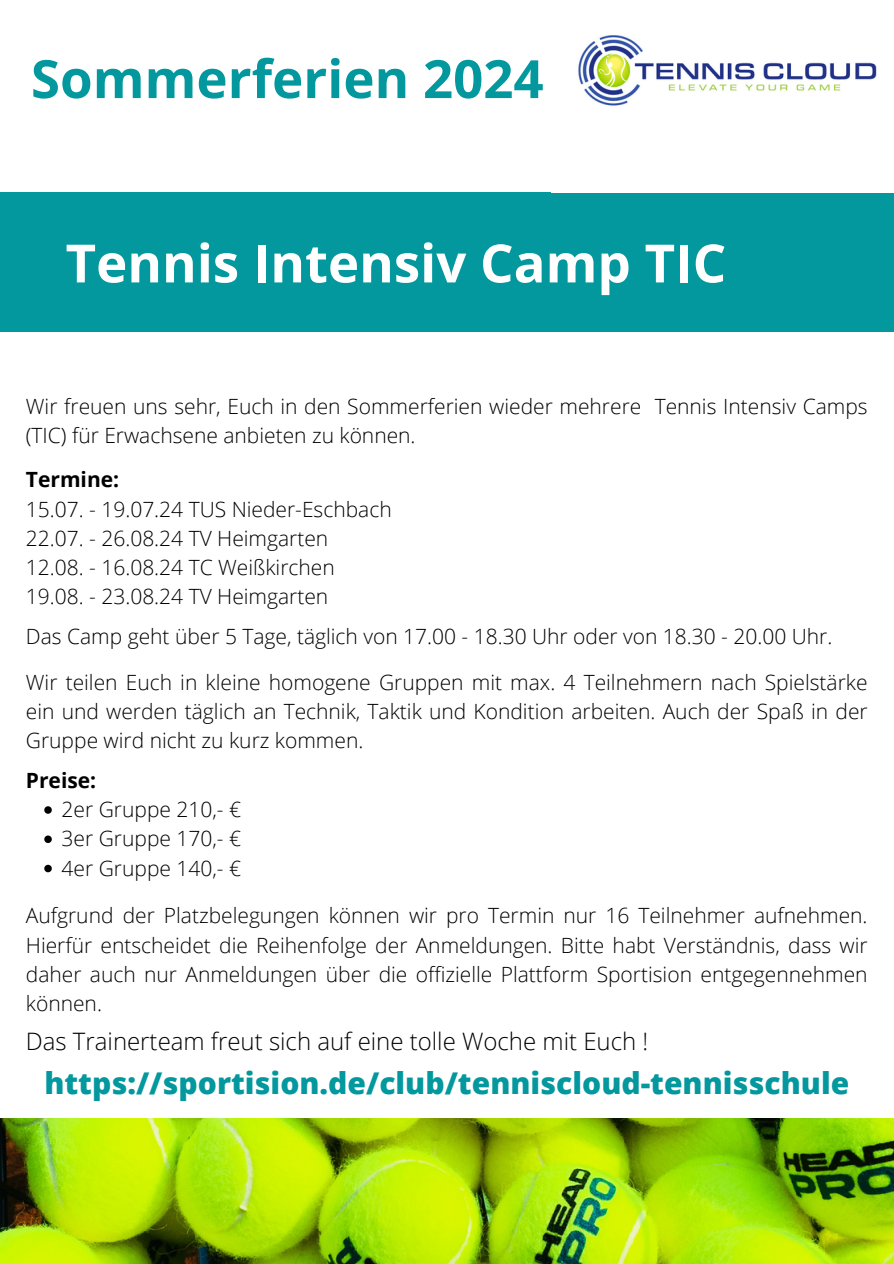
<style>
.page{position:relative;width:894px;height:1264px;background:#fff}
.page>*{position:absolute;margin:0;border:0;box-sizing:border-box;transform-origin:0 0}
.t1{font:700 52.8px "Open Sans";color:#fff}
.t2{font:700 52.8px "Open Sans";color:#03989e}
.t3{font:800 30px "Open Sans";color:#03989e}
.t4{font:300 24px "Open Sans";color:#000}
.t5{font:300 21px/29.2px "Open Sans";color:#000;text-align:justify}
.t6{font:700 21px "Open Sans";color:#000}
</style>
<div class="page">
<svg style="left:44px;top:806px;width:8px;height:7px"></svg>
<svg style="left:44px;top:835px;width:8px;height:8px"></svg>
<svg style="left:44px;top:864px;width:8px;height:8px"></svg>
<img style="left:0;top:1118px;width:893px;height:144px">
<div style="left:0;top:192px;width:893px;height:140px;background:#03989e"></div>
<img style="left:578px;top:35px;width:299px;height:71px">
<h3 class="t2" style="left:31px;top:42px;width:514px">Sommerferien 2024</h3>
<p class="t1" style="left:65px;top:226px;width:662px">Tennis Intensiv Camp TIC</p>
<h1 class="t5" style="left:26px;top:391px;width:843px">Wir freuen uns sehr, Euch in den Sommerferien wieder mehrere Tennis Intensiv Camps (TIC) für Erwachsene anbieten zu können.</h1>
<p class="t6" style="left:26px;top:465px;width:95px">Termine:</p>
<h1 class="t5" style="left:26px;top:494px;width:367px">15.07. - 19.07.24 TUS Nieder-Eschbach</h1>
<p class="t5" style="left:26px;top:523px;width:304px">22.07. - 26.08.24 TV Heimgarten</p>
<p class="t5" style="left:26px;top:552px;width:310px">12.08. - 16.08.24 TC Weißkirchen</p>
<p class="t5" style="left:26px;top:581px;width:304px">19.08. - 23.08.24 TV Heimgarten</p>
<p class="t5" style="left:26px;top:621px;width:807px">Das Camp geht über 5 Tage, täglich von 17.00 - 18.30 Uhr oder von 18.30 - 20.00 Uhr.</p>
<p class="t5" style="left:26px;top:667px;width:843px">Wir teilen Euch in kleine homogene Gruppen mit max. 4 Teilnehmern nach Spielstärke ein und werden täglich an Technik, Taktik und Kondition arbeiten. Auch der Spaß in der Gruppe wird nicht zu kurz kommen.</p>
<p class="t6" style="left:26px;top:765px;width:72px">Preise:</p>
<p class="t5" style="left:62px;top:794px;width:181px">2er Gruppe 210,- €</p>
<p class="t5" style="left:62px;top:823px;width:181px">3er Gruppe 170,- €</p>
<h4 class="t5" style="left:62px;top:852px;width:181px">4er Gruppe 140,- €</h4>
<p class="t5" style="left:26px;top:900px;width:843px">Aufgrund der Platzbelegungen können wir pro Termin nur 16 Teilnehmer aufnehmen.<br>Hierfür entscheidet die Reihenfolge der Anmeldungen. Bitte habt Verständnis, dass wir daher auch nur Anmeldungen über die offizielle Plattform Sportision entgegennehmen können.</p>
<p class="t4" style="left:26px;top:1024px;width:623px">Das Trainerteam freut sich auf eine tolle Woche mit Euch !</p>
<h2 class="t3" style="left:44px;top:1062px;width:806px">https://sportision.de/club/tenniscloud-tennisschule</h2>
</div>
